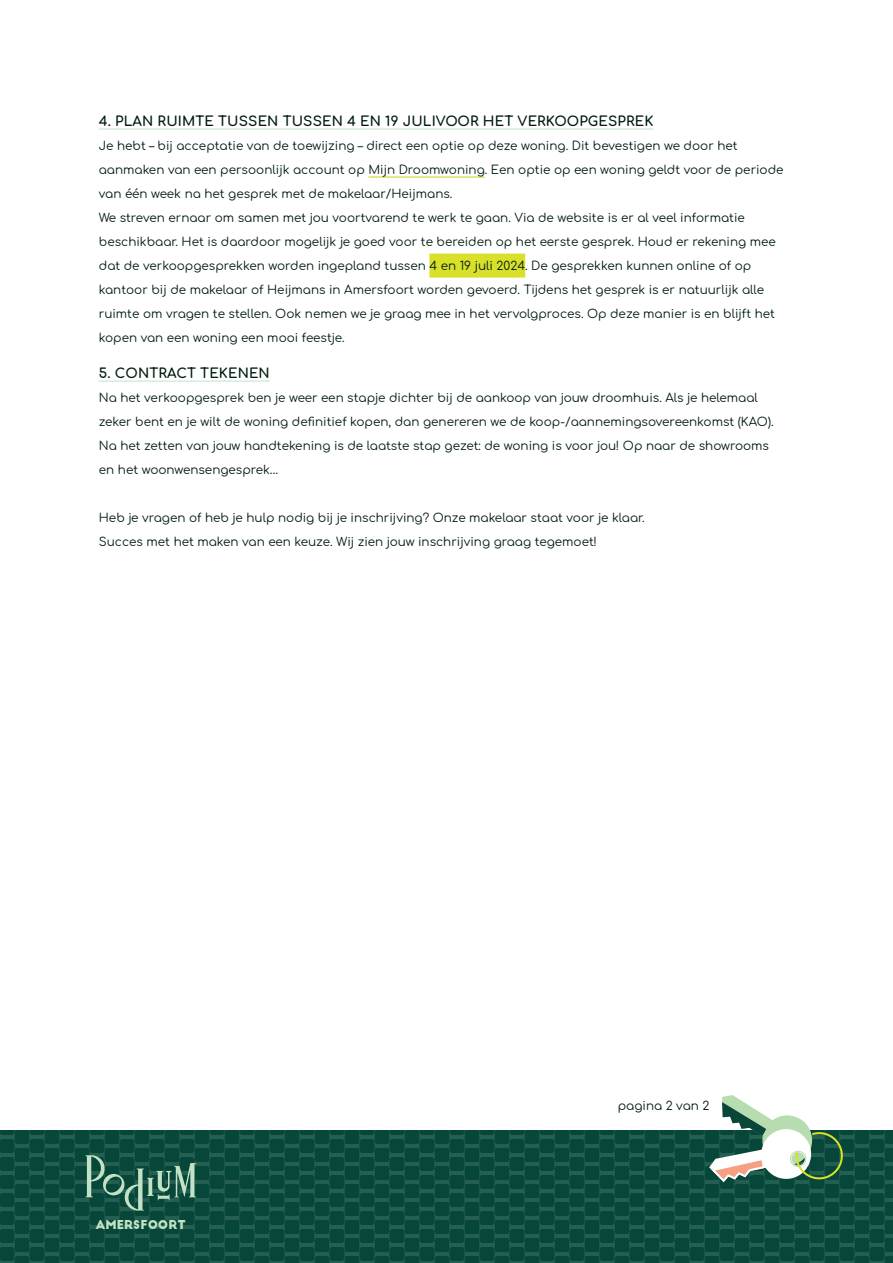
<style>
.page{position:relative;width:893px;height:1263px;background:#fff}
.page>*{position:absolute;margin:0;border:0;box-sizing:border-box;transform-origin:0 0}
.t1{font:13.5px "Comfortaa";letter-spacing:.01em;color:#011c11}
.t2{font:12px/24px "Comfortaa";color:#011c11}
.t3{font:12px "Big John";color:#c3e2c5}
</style>
<div class="page">
<svg style="left:0;top:1130px;width:893px;height:133px;background:#0e4d3f"></svg>
<svg style="left:85px;top:1155px;width:111px;height:55px;background:#366d5c"></svg>
<svg style="left:709px;top:1095px;width:134px;height:87px"></svg>
<hr style="left:99px;top:129px;width:554px;height:1px;background:#c3e2c5">
<hr style="left:368px;top:176px;width:117px;height:2px;background:#d7e162">
<div style="left:429px;top:254px;width:96px;height:24px;background:#d9e029"></div>
<hr style="left:99px;top:381px;width:171px;height:1px;background:#c3e2c5">
<p class="t1" style="left:99px;top:109px;width:556px">4. PLAN RUIMTE TUSSEN TUSSEN 4 EN 19 JULIVOOR HET VERKOOPGESPREK</p>
<p class="t2" style="left:99px;top:132px;width:686px">Je hebt – bij acceptatie van de toewijzing – direct een optie op deze woning. Dit bevestigen we door het aanmaken van een persoonlijk account op Mijn Droomwoning. Een optie op een woning geldt voor de periode van één week na het gesprek met de makelaar/Heijmans.<br>We streven ernaar om samen met jou voortvarend te werk te gaan. Via de website is er al veel informatie beschikbaar. Het is daardoor mogelijk je goed voor te bereiden op het eerste gesprek. Houd er rekening mee dat de verkoopgesprekken worden ingepland tussen 4 en 19 juli 2024. De gesprekken kunnen online of op kantoor bij de makelaar of Heijmans in Amersfoort worden gevoerd. Tijdens het gesprek is er natuurlijk alle ruimte om vragen te stellen. Ook nemen we je graag mee in het vervolgproces. Op deze manier is en blijft het kopen van een woning een mooi feestje.</p>
<p class="t1" style="left:99px;top:361px;width:172px">5. CONTRACT TEKENEN</p>
<p class="t2" style="left:99px;top:384px;width:676px">Na het verkoopgesprek ben je weer een stapje dichter bij de aankoop van jouw droomhuis. Als je helemaal zeker bent en je wilt de woning definitief kopen, dan genereren we de koop-/aannemingsovereenkomst (KAO).<br>Na het zetten van jouw handtekening is de laatste stap gezet: de woning is voor jou! Op naar de showrooms en het woonwensengesprek…</p>
<p class="t2" style="left:99px;top:504px;width:547px">Heb je vragen of heb je hulp nodig bij je inschrijving? Onze makelaar staat voor je klaar.<br>Succes met het maken van een keuze. Wij zien jouw inschrijving graag tegemoet!</p>
<p class="t3" style="left:95px;top:1219px;width:92px">AMERSFOORT</p>
<p class="t2" style="left:618px;top:1092px;width:93px">pagina 2 van 2</p>
</div>
